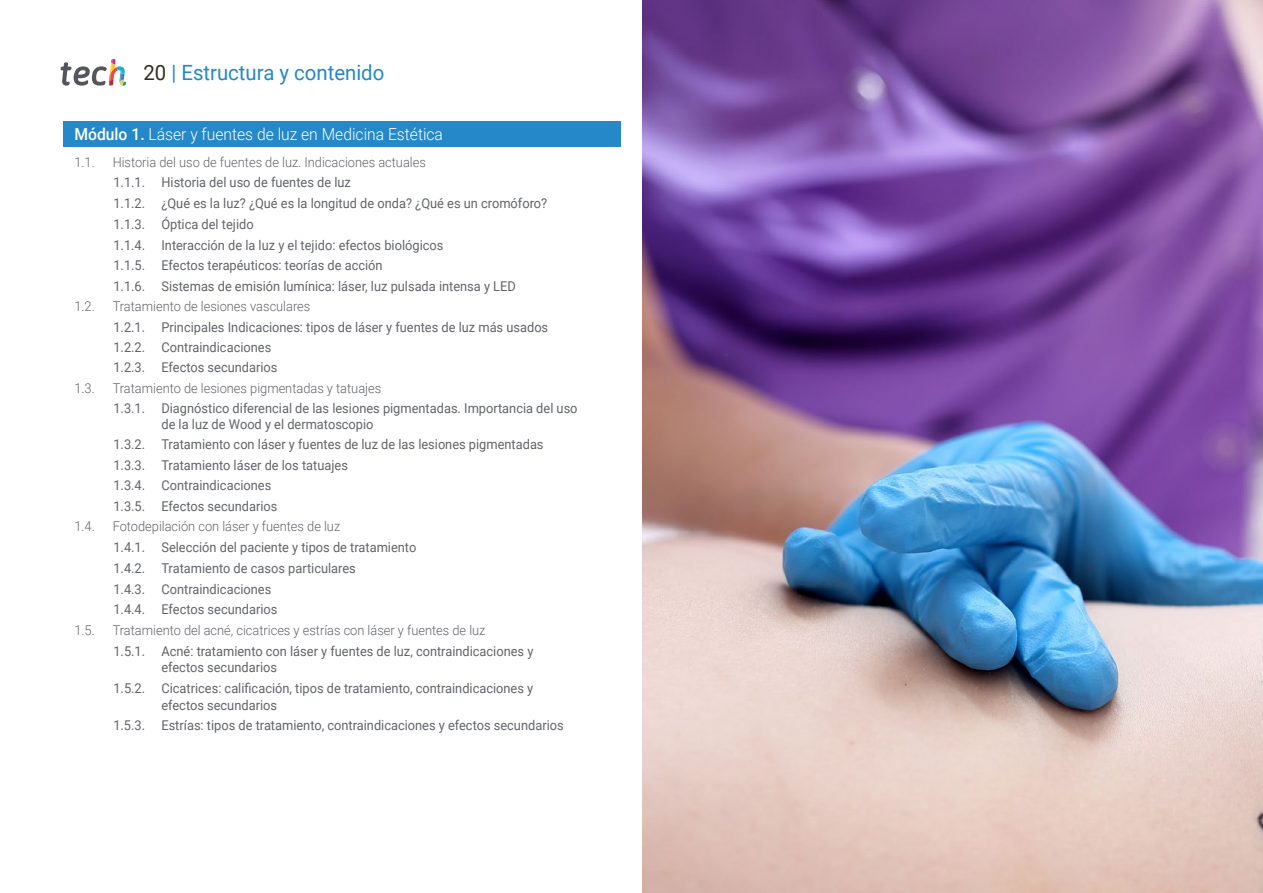
<style>
.page{position:relative;width:1263px;height:893px;background:#fff}
.page>*{position:absolute;margin:0;border:0;box-sizing:border-box;transform-origin:0 0}
.t1{font:21px "Roboto";color:#2488c9}
.t2{font:300 16.5px "Roboto";color:#fff;scale:.95 1}
.t3{font:13.5px/20.7px "Roboto";color:#61646a;scale:.95 1}
.t4{font:300 13.5px "Roboto";color:#61646a;scale:.95 1}
.s1{color:#312e20}
.s2{font-weight:500}
</style>
<div class="page">
<div style="left:63px;top:121px;width:558px;height:25px;background:#2488c9"></div>
<img style="left:642px;top:0;width:621px;height:893px">
<svg style="left:61px;top:59px;width:65px;height:27px"></svg>
<h1 class="t1" style="left:144px;top:57px;width:242px"><span class="s1">20</span> | Estructura y contenido</h1>
<p class="t2" style="left:74px;top:123px;width:389px"><span class="s2">Módulo 1.</span> Láser y fuentes de luz en Medicina Estética</p>
<p class="t4" style="left:74px;top:152px;width:23px">1.1.</p>
<p class="t4" style="left:113px;top:152px;width:331px">Historia del uso de fuentes de luz. Indicaciones actuales</p>
<p class="t3" style="left:113px;top:172px;width:458px">1.1.1. Historia del uso de fuentes de luz<br>1.1.2. ¿Qué es la luz? ¿Qué es la longitud de onda? ¿Qué es un cromóforo?<br>1.1.3. Óptica del tejido<br>1.1.4. Interacción de la luz y el tejido: efectos biológicos<br>1.1.5. Efectos terapéuticos: teorías de acción<br>1.1.6. Sistemas de emisión lumínica: láser, luz pulsada intensa y LED</p>
<p class="t4" style="left:74px;top:297px;width:23px">1.2.</p>
<p class="t4" style="left:113px;top:297px;width:210px">Tratamiento de lesiones vasculares</p>
<p class="t3" style="left:113px;top:316px;width:459px;line-height:20.2px">1.2.1. Principales Indicaciones: tipos de láser y fuentes de luz más usados<br>1.2.2. Contraindicaciones<br>1.2.3. Efectos secundarios</p>
<p class="t4" style="left:74px;top:378px;width:23px">1.3.</p>
<p class="t4" style="left:113px;top:378px;width:284px">Tratamiento de lesiones pigmentadas y tatuajes</p>
<p class="t3" style="left:161px;top:400px;width:440px;line-height:16px;text-indent:-48px">1.3.1. Diagnóstico diferencial de las lesiones pigmentadas. Importancia del uso de la luz de Wood y el dermatoscopio</p>
<p class="t3" style="left:113px;top:434px;width:454px">1.3.2. Tratamiento con láser y fuentes de luz de las lesiones pigmentadas 1.3.3. Tratamiento láser de los tatuajes<br>1.3.4. Contraindicaciones<br>1.3.5. Efectos secundarios</p>
<p class="t4" style="left:74px;top:517px;width:23px">1.4.</p>
<p class="t4" style="left:113px;top:517px;width:241px">Fotodepilación con láser y fuentes de luz</p>
<p class="t3" style="left:113px;top:536px;width:320px">1.4.1. Selección del paciente y tipos de tratamiento 1.4.2. Tratamiento de casos particulares<br>1.4.3. Contraindicaciones<br>1.4.4. Efectos secundarios</p>
<p class="t4" style="left:74px;top:621px;width:23px">1.5.</p>
<p class="t4" style="left:113px;top:621px;width:394px">Tratamiento del acné, cicatrices y estrías con láser y fuentes de luz</p>
<p class="t3" style="left:161px;top:642px;width:393px;line-height:16.5px;text-indent:-48px">1.5.1. Acné: tratamiento con láser y fuentes de luz, contraindicaciones y efectos secundarios</p>
<p class="t3" style="left:161px;top:680px;width:393px;line-height:16.5px;text-indent:-48px">1.5.2. Cicatrices: calificación, tipos de tratamiento, contraindicaciones y efectos secundarios</p>
<p class="t3" style="left:113px;top:715px;width:475px">1.5.3. Estrías: tipos de tratamiento, contraindicaciones y efectos secundarios</p>
</div>
